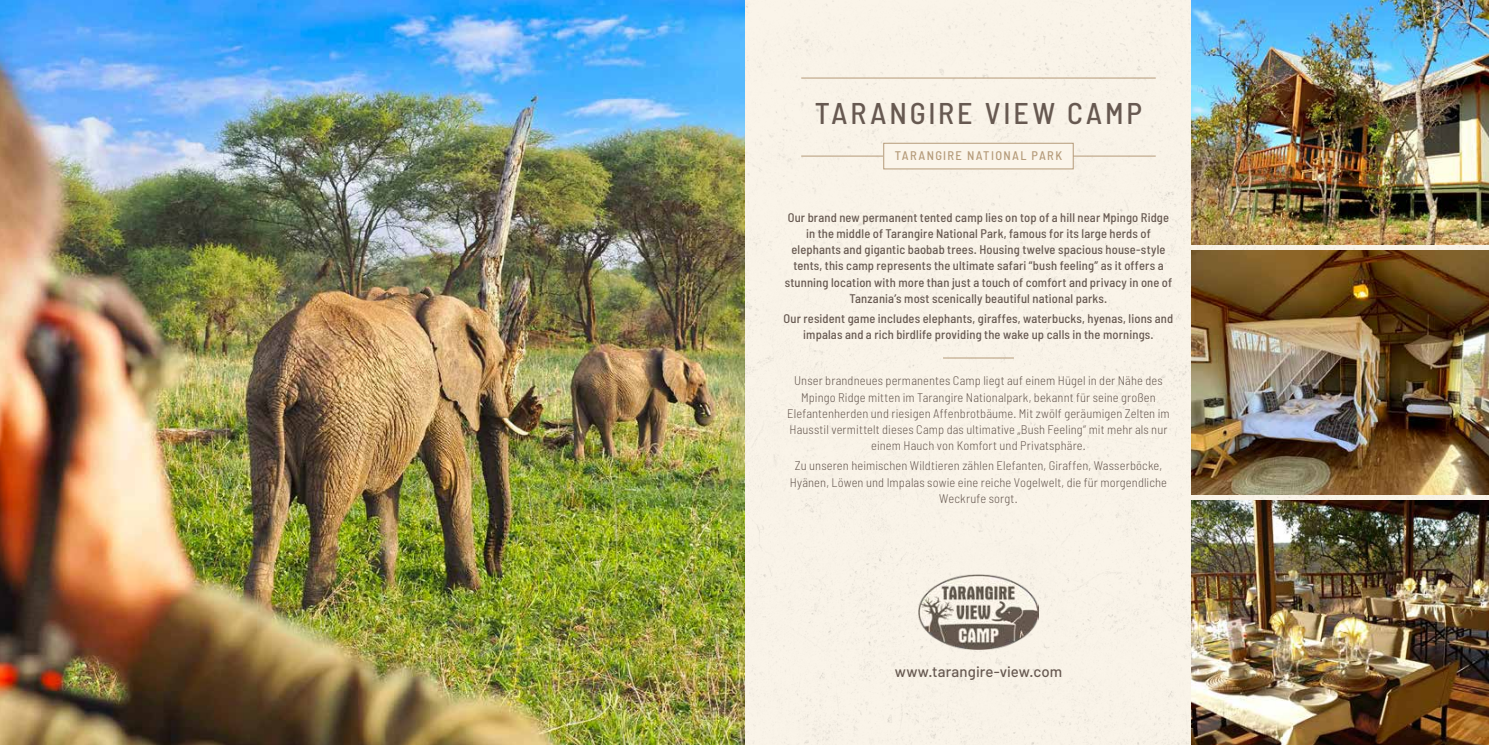
<style>
.page{position:relative;width:1489px;height:745px;background:#fff}
.page>*{position:absolute;margin:0;border:0;box-sizing:border-box;transform-origin:0 0}
.t1{font:500 semi-condensed 30px "Barlow";letter-spacing:.095em;color:#675951}
.t2{font:500 15px "Barlow";letter-spacing:.005em;color:#675951}
.t3{font:500 semi-condensed 12.5px/16.2px "Barlow";letter-spacing:.01em;color:#675951;text-align:center}
.t4{font:300 semi-condensed 12.5px/16.2px "Barlow";letter-spacing:.01em;color:#675951;text-align:center}
.t5{font:500 semi-condensed 12.5px "Barlow";letter-spacing:.11em;color:#b59b7a}
</style>
<div class="page">
<div style="left:744px;top:0;width:744px;height:744px;background:#f9f3e8"></div>
<hr style="left:801px;top:77px;width:354px;height:1px;background:#b59b7a">
<hr style="left:801px;top:155px;width:354px;height:1px;background:#b59b7a">
<img style="left:1191px;top:500px;width:297px;height:244px">
<img style="left:1191px;top:250px;width:297px;height:244px">
<img style="left:1191px;top:0;width:297px;height:244px">
<hr style="left:943px;top:357px;width:70px;height:1px;background:#b59b7a">
<img style="left:0;top:0;width:744px;height:744px">
<img style="left:918px;top:574px;width:120px;height:75px">
<div style="left:883px;top:143px;width:190px;height:26px;background:#fbf5ea"></div>
<div style="left:883px;top:143px;width:190px;height:26px;border:1px solid #b59b7a"></div>
<h1 class="t1" style="left:814px;top:94px;width:329px">TARANGIRE VIEW CAMP</h1>
<p class="t5" style="left:894px;top:148px;width:169px">TARANGIRE NATIONAL PARK</p>
<p class="t3" style="left:784px;top:208px;width:389px">Our brand new permanent tented camp lies on top of a hill near Mpingo Ridge in the middle of Tarangire National Park, famous for its large herds of elephants and gigantic baobab trees. Housing twelve spacious house-style tents, this camp represents the ultimate safari “bush feeling” as it offers a stunning location with more than just a touch of comfort and privacy in one of Tanzania’s most scenically beautiful national parks.</p>
<p class="t3" style="left:783px;top:309px;width:391px">Our resident game includes elephants, giraffes, waterbucks, hyenas, lions and impalas and a rich birdlife providing the wake up calls in the mornings.</p>
<p class="t4" style="left:787px;top:372px;width:384px">Unser brandneues permanentes Camp liegt auf einem Hügel in der Nähe des Mpingo Ridge mitten im Tarangire Nationalpark, bekannt für seine großen Elefantenherden und riesigen Affenbrotbäume. Mit zwölf geräumigen Zelten im Hausstil vermittelt dieses Camp das ultimative „Bush Feeling“ mit mehr als nur einem Hauch von Komfort und Privatsphäre.</p>
<p class="t4" style="left:789px;top:457px;width:379px">Zu unseren heimischen Wildtieren zählen Elefanten, Giraffen, Wasserböcke,<br>Hyänen, Löwen und Impalas sowie eine reiche Vogelwelt, die für morgendliche<br>Weckrufe sorgt.</p>
<p class="t2" style="left:894px;top:662px;width:169px">www.tarangire-view.com</p>
</div>
